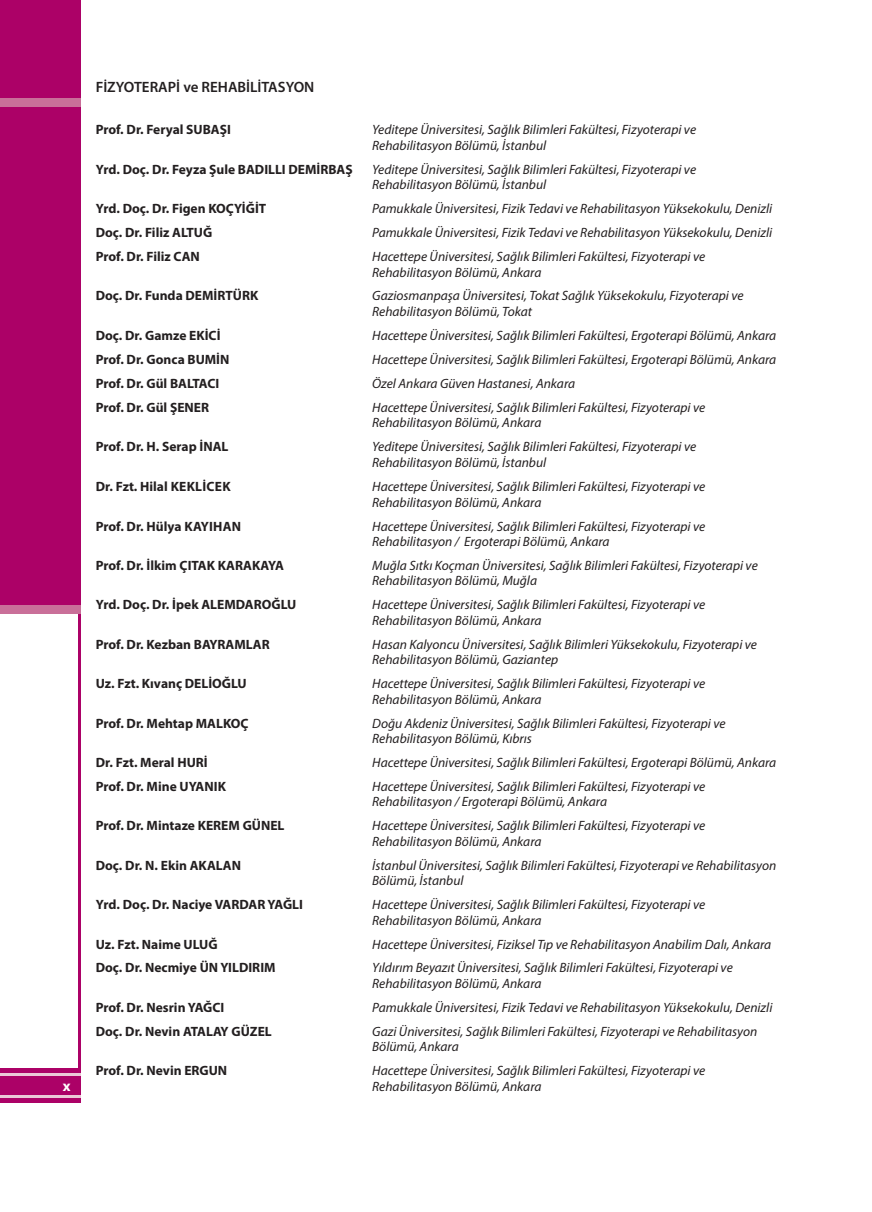
<style>
.page{position:relative;width:872px;height:1212px;background:#fff}
.page>*{position:absolute;margin:0;border:0;box-sizing:border-box;transform-origin:0 0}
.t1{font:600 15px "Myriad Pro";color:#231f20}
.t2{font:700 15px "Myriad Pro";color:#fff}
.t3{font:italic 13.5px/15.5px "Myriad Pro";color:#231f20}
.t4{font:700 13.5px "Myriad Pro";color:#231f20}
</style>
<div class="page">
<div style="left:0;top:0;width:81px;height:613px;background:#ac0167"></div>
<hr style="left:79px;top:597px;width:2px;height:479px;background:#ac0167">
<div style="left:0;top:98px;width:81px;height:9px;background:#c96f99"></div>
<div style="left:0;top:605px;width:81px;height:8px;background:#c96f99"></div>
<div style="left:0;top:1068px;width:81px;height:34px;background:#ac0167"></div>
<hr style="left:0;top:1073px;width:81px;height:3px;background:#ebc8d7">
<hr style="left:0;top:1095px;width:81px;height:3px;background:#ebc8d7">
<p class="t2" style="left:63px;top:1076px;width:9px">x</p>
<p class="t1" style="left:96px;top:77px;width:220px">FİZYOTERAPİ ve REHABİLİTASYON</p>
<p class="t4" style="left:96px;top:121px;width:137px">Prof. Dr. Feryal SUBAŞI</p>
<p class="t3" style="left:372px;top:122px;width:325px">Yeditepe Üniversitesi, Sağlık Bilimleri Fakültesi, Fizyoterapi ve<br>Rehabilitasyon Bölümü, İstanbul</p>
<p class="t4" style="left:96px;top:160px;width:258px">Yrd. Doç. Dr. Feyza Şule BADILLI DEMİRBAŞ</p>
<p class="t3" style="left:372px;top:161px;width:325px">Yeditepe Üniversitesi, Sağlık Bilimleri Fakültesi, Fizyoterapi ve<br>Rehabilitasyon Bölümü, İstanbul</p>
<p class="t4" style="left:96px;top:200px;width:172px">Yrd. Doç. Dr. Figen KOÇYİĞİT</p>
<p class="t3" style="left:372px;top:201px;width:402px">Pamukkale Üniversitesi, Fizik Tedavi ve Rehabilitasyon Yüksekokulu, Denizli</p>
<p class="t4" style="left:96px;top:224px;width:118px">Doç. Dr. Filiz ALTUĞ</p>
<p class="t3" style="left:372px;top:225px;width:402px">Pamukkale Üniversitesi, Fizik Tedavi ve Rehabilitasyon Yüksekokulu, Denizli</p>
<p class="t4" style="left:96px;top:248px;width:106px">Prof. Dr. Filiz CAN</p>
<p class="t3" style="left:372px;top:249px;width:334px">Hacettepe Üniversitesi, Sağlık Bilimleri Fakültesi, Fizyoterapi ve<br>Rehabilitasyon Bölümü, Ankara</p>
<p class="t4" style="left:96px;top:287px;width:164px">Doç. Dr. Funda DEMİRTÜRK</p>
<p class="t3" style="left:372px;top:288px;width:373px">Gaziosmanpaşa Üniversitesi, Tokat Sağlık Yüksekokulu, Fizyoterapi ve<br>Rehabilitasyon Bölümü, Tokat</p>
<p class="t4" style="left:96px;top:326px;width:124px">Doç. Dr. Gamze EKİCİ</p>
<p class="t3" style="left:372px;top:327px;width:405px">Hacettepe Üniversitesi, Sağlık Bilimleri Fakültesi, Ergoterapi Bölümü, Ankara</p>
<p class="t4" style="left:96px;top:350px;width:135px">Prof. Dr. Gonca BUMİN</p>
<p class="t3" style="left:372px;top:351px;width:405px">Hacettepe Üniversitesi, Sağlık Bilimleri Fakültesi, Ergoterapi Bölümü, Ankara</p>
<p class="t4" style="left:96px;top:374px;width:125px">Prof. Dr. Gül BALTACI</p>
<p class="t3" style="left:372px;top:375px;width:204px">Özel Ankara Güven Hastanesi, Ankara</p>
<p class="t4" style="left:96px;top:398px;width:115px">Prof. Dr. Gül ŞENER</p>
<p class="t3" style="left:372px;top:399px;width:334px">Hacettepe Üniversitesi, Sağlık Bilimleri Fakültesi, Fizyoterapi ve<br>Rehabilitasyon Bölümü, Ankara</p>
<p class="t4" style="left:96px;top:438px;width:134px">Prof. Dr. H. Serap İNAL</p>
<p class="t3" style="left:372px;top:439px;width:325px">Yeditepe Üniversitesi, Sağlık Bilimleri Fakültesi, Fizyoterapi ve<br>Rehabilitasyon Bölümü, İstanbul</p>
<p class="t4" style="left:96px;top:478px;width:136px">Dr. Fzt. Hilal KEKLİCEK</p>
<p class="t3" style="left:372px;top:479px;width:334px">Hacettepe Üniversitesi, Sağlık Bilimleri Fakültesi, Fizyoterapi ve<br>Rehabilitasyon Bölümü, Ankara</p>
<p class="t4" style="left:96px;top:517px;width:147px">Prof. Dr. Hülya KAYIHAN</p>
<p class="t3" style="left:372px;top:518px;width:334px">Hacettepe Üniversitesi, Sağlık Bilimleri Fakültesi, Fizyoterapi ve<br>Rehabilitasyon / Ergoterapi Bölümü, Ankara</p>
<p class="t4" style="left:96px;top:557px;width:190px">Prof. Dr. İlkim ÇITAK KARAKAYA</p>
<p class="t3" style="left:372px;top:557px;width:387px">Muğla Sıtkı Koçman Üniversitesi, Sağlık Bilimleri Fakültesi, Fizyoterapi ve<br>Rehabilitasyon Bölümü, Muğla</p>
<p class="t4" style="left:96px;top:596px;width:202px">Yrd. Doç. Dr. İpek ALEMDAROĞLU</p>
<p class="t3" style="left:372px;top:597px;width:334px">Hacettepe Üniversitesi, Sağlık Bilimleri Fakültesi, Fizyoterapi ve<br>Rehabilitasyon Bölümü, Ankara</p>
<p class="t4" style="left:96px;top:635px;width:175px">Prof. Dr. Kezban BAYRAMLAR</p>
<p class="t3" style="left:372px;top:636px;width:386px">Hasan Kalyoncu Üniversitesi, Sağlık Bilimleri Yüksekokulu, Fizyoterapi ve<br>Rehabilitasyon Bölümü, Gaziantep</p>
<p class="t4" style="left:96px;top:675px;width:153px">Uz. Fzt. Kıvanç DELİOĞLU</p>
<p class="t3" style="left:372px;top:676px;width:334px">Hacettepe Üniversitesi, Sağlık Bilimleri Fakültesi, Fizyoterapi ve<br>Rehabilitasyon Bölümü, Ankara</p>
<p class="t4" style="left:96px;top:714px;width:154px">Prof. Dr. Mehtap MALKOÇ</p>
<p class="t3" style="left:372px;top:715px;width:355px">Doğu Akdeniz Üniversitesi, Sağlık Bilimleri Fakültesi, Fizyoterapi ve<br>Rehabilitasyon Bölümü, Kıbrıs</p>
<p class="t4" style="left:96px;top:753px;width:111px">Dr. Fzt. Meral HURİ</p>
<p class="t3" style="left:372px;top:754px;width:405px">Hacettepe Üniversitesi, Sağlık Bilimleri Fakültesi, Ergoterapi Bölümü, Ankara</p>
<p class="t4" style="left:96px;top:777px;width:132px">Prof. Dr. Mine UYANIK</p>
<p class="t3" style="left:372px;top:778px;width:334px">Hacettepe Üniversitesi, Sağlık Bilimleri Fakültesi, Fizyoterapi ve<br>Rehabilitasyon / Ergoterapi Bölümü, Ankara</p>
<p class="t4" style="left:96px;top:817px;width:190px">Prof. Dr. Mintaze KEREM GÜNEL</p>
<p class="t3" style="left:372px;top:818px;width:334px">Hacettepe Üniversitesi, Sağlık Bilimleri Fakültesi, Fizyoterapi ve<br>Rehabilitasyon Bölümü, Ankara</p>
<p class="t4" style="left:96px;top:856px;width:147px">Doç. Dr. N. Ekin AKALAN</p>
<p class="t3" style="left:372px;top:857px;width:405px">İstanbul Üniversitesi, Sağlık Bilimleri Fakültesi, Fizyoterapi ve Rehabilitasyon<br>Bölümü, İstanbul</p>
<p class="t4" style="left:96px;top:896px;width:209px">Yrd. Doç. Dr. Naciye VARDAR YAĞLI</p>
<p class="t3" style="left:372px;top:897px;width:334px">Hacettepe Üniversitesi, Sağlık Bilimleri Fakültesi, Fizyoterapi ve<br>Rehabilitasyon Bölümü, Ankara</p>
<p class="t4" style="left:96px;top:935px;width:123px">Uz. Fzt. Naime ULUĞ</p>
<p class="t3" style="left:372px;top:936px;width:400px">Hacettepe Üniversitesi, Fiziksel Tıp ve Rehabilitasyon Anabilim Dalı, Ankara</p>
<p class="t4" style="left:96px;top:959px;width:181px">Doç. Dr. Necmiye ÜN YILDIRIM</p>
<p class="t3" style="left:372px;top:960px;width:362px">Yıldırım Beyazıt Üniversitesi, Sağlık Bilimleri Fakültesi, Fizyoterapi ve<br>Rehabilitasyon Bölümü, Ankara</p>
<p class="t4" style="left:96px;top:998px;width:130px">Prof. Dr. Nesrin YAĞCI</p>
<p class="t3" style="left:372px;top:999px;width:402px">Pamukkale Üniversitesi, Fizik Tedavi ve Rehabilitasyon Yüksekokulu, Denizli</p>
<p class="t4" style="left:96px;top:1022px;width:177px">Doç. Dr. Nevin ATALAY GÜZEL</p>
<p class="t3" style="left:372px;top:1023px;width:386px">Gazi Üniversitesi, Sağlık Bilimleri Fakültesi, Fizyoterapi ve Rehabilitasyon<br>Bölümü, Ankara</p>
<p class="t4" style="left:96px;top:1062px;width:133px">Prof. Dr. Nevin ERGUN</p>
<p class="t3" style="left:372px;top:1063px;width:334px">Hacettepe Üniversitesi, Sağlık Bilimleri Fakültesi, Fizyoterapi ve<br>Rehabilitasyon Bölümü, Ankara</p>
</div>
